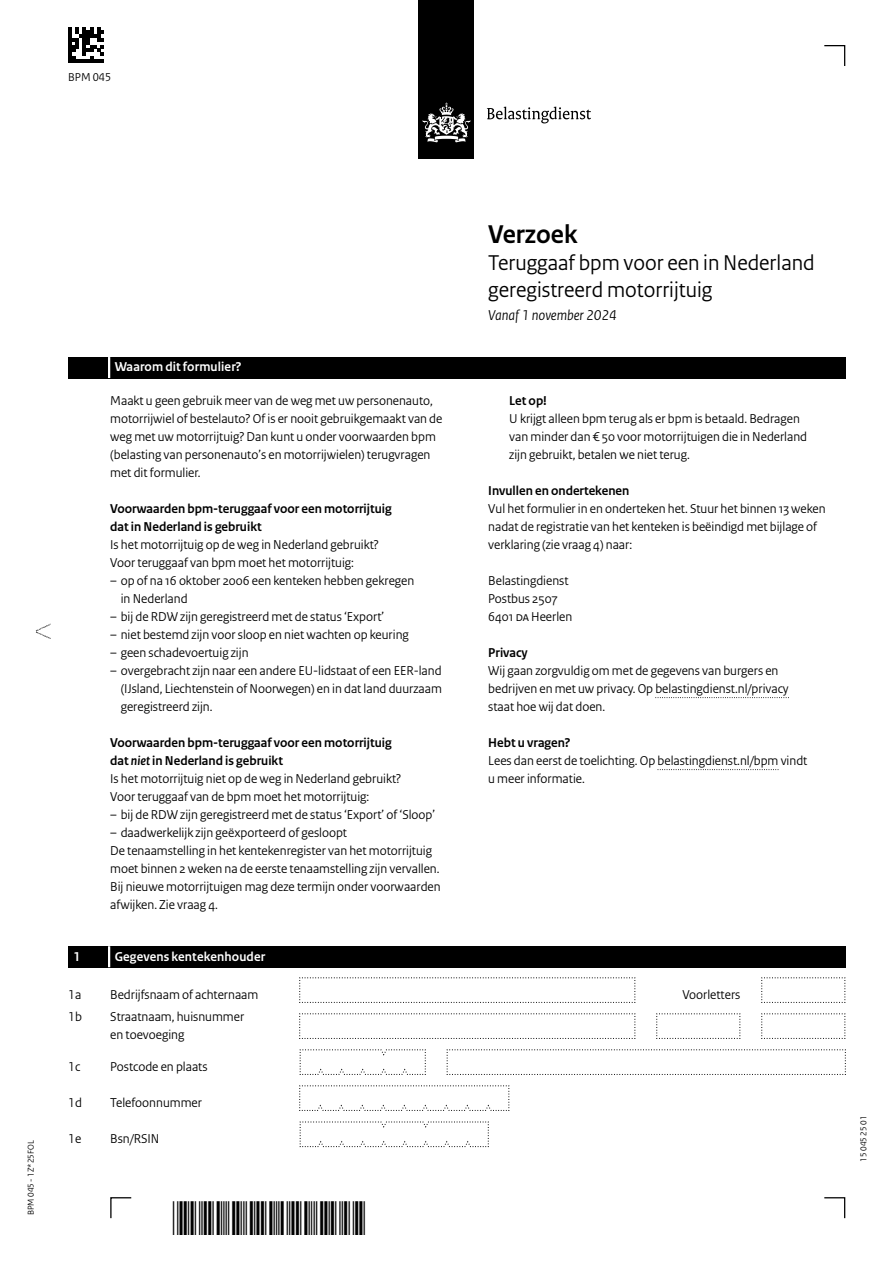
<style>
.page{position:relative;width:893px;height:1263px;background:#fff}
.page>*{position:absolute;margin:0;border:0;box-sizing:border-box;transform-origin:0 0}
.Documenttitel{font:700 27px "Rijksoverheid Sans Heading";color:#000}
.Documenttitel-2{font:22.5px/27px "Rijksoverheid Sans Heading";color:#000}
.Onderwerp{font:italic 15px "Rijksoverheid Sans Heading";color:#000}
.Gebruiksaanwijzing{font:13.5px/18px "Rijksoverheid Sans Heading";color:#000}
.Tussenkop{font:700 13.5px/18px "Rijksoverheid Sans Heading";color:#000}
.Let_op_tekst{font:13.5px/18px "Rijksoverheid Sans Heading";color:#000}
.Vraag_Nummer{font:13.5px/18px "Rijksoverheid Sans Heading";color:#000}
.Gebruiksaanwijzing_witregel{font:13.5px/18px "Rijksoverheid Sans Heading";color:#000}
.KOP_D_Nummer{font:700 13.5px "Rijksoverheid Sans Heading";letter-spacing:.01em;color:#fff}
.KOP_B_Nummer{font:700 13.5px "Rijksoverheid Sans Heading";letter-spacing:.01em;color:#fff}
.Tussenkop_Let_op{font:700 13.5px "Rijksoverheid Sans Heading";color:#000}
.t1{font:12px "Rijksoverheid Sans Heading";color:#000}
.t2{font:9px "Rijksoverheid Sans Heading";color:#000}
.s1{font-style:italic}
</style>
<div class="page">
<svg style="left:36px;top:624px;width:15px;height:15px"></svg>
<div style="left:419px;top:0;width:55px;height:158px;background:#000"></div>
<svg style="left:423px;top:103px;width:47px;height:40px"></svg>
<svg style="left:487px;top:107px;width:104px;height:16px"></svg>
<svg style="left:824px;top:1197px;width:22px;height:22px"></svg>
<svg style="left:110px;top:1197px;width:22px;height:22px"></svg>
<svg style="left:824px;top:45px;width:22px;height:21px"></svg>
<svg style="left:68px;top:27px;width:36px;height:36px"></svg>
<svg style="left:299px;top:977px;width:337px;height:26px"></svg>
<svg style="left:761px;top:977px;width:85px;height:26px"></svg>
<svg style="left:299px;top:1013px;width:337px;height:26px"></svg>
<svg style="left:656px;top:1013px;width:85px;height:26px"></svg>
<svg style="left:761px;top:1013px;width:85px;height:26px"></svg>
<svg style="left:299px;top:1049px;width:127px;height:26px"></svg>
<svg style="left:446px;top:1049px;width:400px;height:26px"></svg>
<svg style="left:299px;top:1085px;width:211px;height:26px"></svg>
<svg style="left:299px;top:1121px;width:190px;height:26px"></svg>
<div style="left:68px;top:357px;width:777px;height:21px;background:#000"></div>
<hr style="left:108px;top:357px;width:2px;height:21px;background:#fff">
<svg style="left:655px;top:697px;width:134px;height:1px"></svg>
<svg style="left:658px;top:769px;width:120px;height:1px"></svg>
<div style="left:68px;top:946px;width:777px;height:21px;background:#000"></div>
<hr style="left:108px;top:946px;width:2px;height:21px;background:#fff">
<p class="t1" style="left:68px;top:70px;width:44px">BPM 045</p>
<p class="t2" style="left:26px;top:1215px;width:76px;rotate:-90deg">BPM 045 - 1Z*25FOL</p>
<h2 class="KOP_B_Nummer" style="left:115px;top:359px;width:128px">Waarom dit formulier?</h2>
<p class="Gebruiksaanwijzing" style="left:110px;top:392px;width:334px">Maakt u geen gebruik meer van de weg met uw personenauto, motorrijwiel of bestelauto? Of is er nooit gebruikgemaakt van de weg met uw motorrijtuig? Dan kunt u onder voorwaarden bpm (belasting van personenauto’s en motorrijwielen) terugvragen met dit formulier.</p>
<h3 class="Tussenkop" style="left:110px;top:500px;width:283px">Voorwaarden bpm-teruggaaf voor een motorrijtuig dat in Nederland is gebruikt</h3>
<p class="Gebruiksaanwijzing" style="left:110px;top:536px;width:270px">Is het motorrijtuig op de weg in Nederland gebruikt?<br>Voor teruggaaf van bpm moet het motorrijtuig:</p>
<p class="Gebruiksaanwijzing" style="left:121px;top:572px;width:295px;text-indent:-10px">– op of na 16 oktober 2006 een kenteken hebben gekregen in Nederland</p>
<p class="Gebruiksaanwijzing" style="left:110px;top:608px;width:276px">– bij de RDW zijn geregistreerd met de status ‘Export’</p>
<p class="Gebruiksaanwijzing" style="left:110px;top:626px;width:300px">– niet bestemd zijn voor sloop en niet wachten op keuring</p>
<p class="Gebruiksaanwijzing" style="left:110px;top:644px;width:140px">– geen schadevoertuig zijn</p>
<p class="Gebruiksaanwijzing" style="left:121px;top:662px;width:323px;text-align:justify;text-indent:-10px">– overgebracht zijn naar een andere EU-lidstaat of een EER-land (IJsland, Liechtenstein of Noorwegen) en in dat land duurzaam geregistreerd zijn.</p>
<h3 class="Tussenkop" style="left:110px;top:734px;width:283px">Voorwaarden bpm-teruggaaf voor een motorrijtuig dat <span class="s1">niet</span> in Nederland is gebruikt</h3>
<p class="Gebruiksaanwijzing" style="left:110px;top:770px;width:293px">Is het motorrijtuig niet op de weg in Nederland gebruikt?<br>Voor teruggaaf van de bpm moet het motorrijtuig:</p>
<p class="Gebruiksaanwijzing" style="left:110px;top:806px;width:326px">– bij de RDW zijn geregistreerd met de status ‘Export’ of ‘Sloop’</p>
<p class="Gebruiksaanwijzing" style="left:110px;top:824px;width:238px">– daadwerkelijk zijn geëxporteerd of gesloopt</p>
<p class="Gebruiksaanwijzing" style="left:110px;top:842px;width:332px">De tenaamstelling in het kentekenregister van het motorrijtuig moet binnen 2 weken na de eerste tenaamstelling zijn vervallen.<br>Bij nieuwe motorrijtuigen mag deze termijn onder voorwaarden afwijken. Zie vraag 4.</p>
<h1 class="Documenttitel" style="left:488px;top:219px;width:91px">Verzoek</h1>
<h1 class="Documenttitel-2" style="left:488px;top:249px;width:328px">Teruggaaf bpm voor een in Nederland geregistreerd motorrijtuig</h1>
<p class="Onderwerp" style="left:488px;top:306px;width:130px">Vanaf 1 november 2024</p>
<h3 class="Tussenkop_Let_op" style="left:509px;top:393px;width:39px">Let op!</h3>
<p class="Let_op_tekst" style="left:509px;top:410px;width:299px">U krijgt alleen bpm terug als er bpm is betaald. Bedragen van minder dan € 50 voor motorrijtuigen die in Nederland zijn gebruikt, betalen we niet terug.</p>
<h3 class="Tussenkop" style="left:488px;top:482px;width:143px">Invullen en ondertekenen</h3>
<p class="Gebruiksaanwijzing" style="left:488px;top:500px;width:339px">Vul het formulier in en onderteken het. Stuur het binnen 13 weken nadat de registratie van het kenteken is beëindigd met bijlage of verklaring (zie vraag 4) naar:</p>
<p class="Gebruiksaanwijzing_witregel" style="left:488px;top:572px;width:86px">Belastingdienst<br>Postbus 2507<br>6401 DA Heerlen</p>
<h3 class="Tussenkop" style="left:488px;top:644px;width:41px">Privacy</h3>
<p class="Gebruiksaanwijzing" style="left:488px;top:662px;width:302px">Wij gaan zorgvuldig om met de gegevens van burgers en bedrijven en met uw privacy. Op belastingdienst.nl/privacy staat hoe wij dat doen.</p>
<h3 class="Tussenkop" style="left:488px;top:734px;width:84px">Hebt u vragen?</h3>
<p class="Gebruiksaanwijzing" style="left:488px;top:752px;width:321px">Lees dan eerst de toelichting. Op belastingdienst.nl/bpm vindt u meer informatie.</p>
<h2 class="KOP_D_Nummer" style="left:74px;top:948px;width:8px">1</h2>
<h2 class="KOP_D_Nummer" style="left:115px;top:948px;width:152px">Gegevens kentekenhouder</h2>
<p class="Vraag_Nummer" style="left:68px;top:986px;width:15px">1a</p>
<p class="Vraag_Nummer" style="left:110px;top:986px;width:150px">Bedrijfsnaam of achternaam</p>
<p class="Vraag_Nummer" style="left:682px;top:986px;width:59px">Voorletters</p>
<p class="Vraag_Nummer" style="left:68px;top:1008px;width:15px">1b</p>
<p class="Vraag_Nummer" style="left:110px;top:1008px;width:135px">Straatnaam, huisnummer en toevoeging</p>
<p class="Vraag_Nummer" style="left:68px;top:1058px;width:14px">1c</p>
<p class="Vraag_Nummer" style="left:110px;top:1058px;width:99px">Postcode en plaats</p>
<p class="Vraag_Nummer" style="left:68px;top:1094px;width:15px">1d</p>
<p class="Vraag_Nummer" style="left:110px;top:1094px;width:93px">Telefoonnummer</p>
<p class="Vraag_Nummer" style="left:68px;top:1130px;width:15px">1e</p>
<p class="Vraag_Nummer" style="left:110px;top:1130px;width:51px">Bsn/RSIN</p>
<p class="t2" style="left:858px;top:1161px;width:47px;rotate:-90deg">15 045 25 01</p>
</div>
